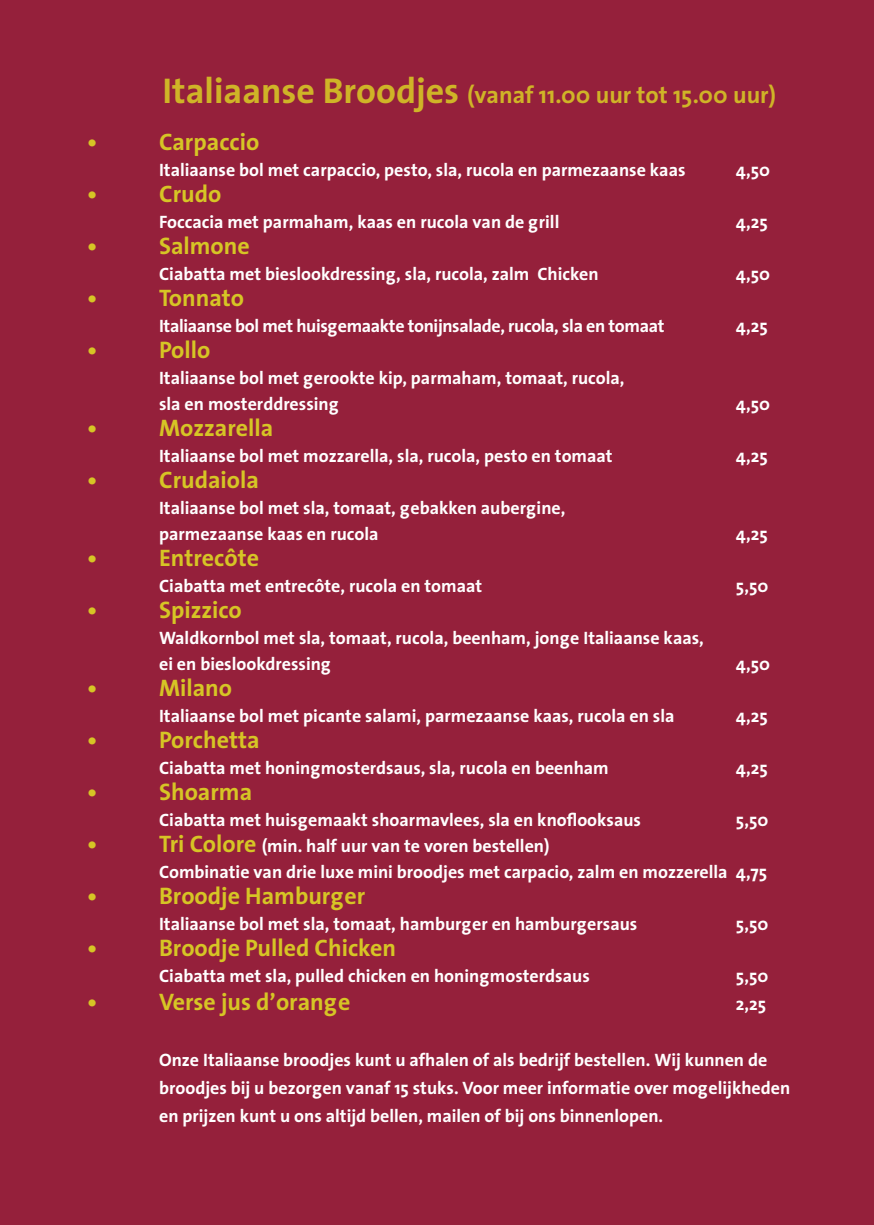
<style>
.page{position:relative;width:874px;height:1225px;background:#fff}
.page>*{position:absolute;margin:0;border:0;box-sizing:border-box;transform-origin:0 0}
.t1{font:700 24px "Thesis Sans";color:#d6c525}
.t2{font:700 18px "Thesis Sans";color:#fff}
.t3{font:700 18px "Thesis Sans";letter-spacing:-.02em;color:#fff}
.s1{font-size:36px}
.s2{font-size:24px;color:#d6c525}
</style>
<div class="page">
<div style="left:0;top:0;width:873px;height:1225px;background:#95203b"></div>
<h1 class="t1" style="left:162px;top:75px;width:614px"><span class="s1">Italiaanse Broodjes</span> (vanaf 11.00 uur tot 15.00 uur)</h1>
<p class="t1" style="left:87px;top:121px;width:12px">•</p>
<p class="t1" style="left:159px;top:121px;width:102px">Carpaccio</p>
<p class="t2" style="left:159px;top:155px;width:527px">Italiaanse bol met carpaccio, pesto, sla, rucola en parmezaanse kaas</p>
<p class="t2" style="left:735px;top:155px;width:36px">4,50</p>
<p class="t1" style="left:87px;top:173px;width:12px">•</p>
<p class="t1" style="left:159px;top:173px;width:64px">Crudo</p>
<p class="t2" style="left:159px;top:207px;width:401px">Foccacia met parmaham, kaas en rucola van de grill</p>
<p class="t2" style="left:735px;top:207px;width:34px">4,25</p>
<p class="t1" style="left:87px;top:225px;width:12px">•</p>
<p class="t1" style="left:159px;top:225px;width:92px">Salmone</p>
<p class="t2" style="left:159px;top:259px;width:441px">Ciabatta met bieslookdressing, sla, rucola, zalm Chicken</p>
<p class="t2" style="left:735px;top:259px;width:36px">4,50</p>
<p class="t1" style="left:87px;top:277px;width:12px">•</p>
<p class="t1" style="left:159px;top:277px;width:87px">Tonnato</p>
<p class="t3" style="left:159px;top:311px;width:506px">Italiaanse bol met huisgemaakte tonijnsalade, rucola, sla en tomaat</p>
<p class="t2" style="left:735px;top:311px;width:34px">4,25</p>
<p class="t1" style="left:87px;top:329px;width:12px">•</p>
<p class="t1" style="left:159px;top:329px;width:53px">Pollo</p>
<p class="t2" style="left:159px;top:363px;width:467px">Italiaanse bol met gerookte kip, parmaham, tomaat, rucola,</p>
<p class="t2" style="left:159px;top:389px;width:182px">sla en mosterddressing</p>
<p class="t2" style="left:735px;top:389px;width:36px">4,50</p>
<p class="t1" style="left:87px;top:407px;width:12px">•</p>
<p class="t1" style="left:159px;top:407px;width:115px">Mozzarella</p>
<p class="t2" style="left:159px;top:441px;width:455px">Italiaanse bol met mozzarella, sla, rucola, pesto en tomaat</p>
<p class="t2" style="left:735px;top:441px;width:34px">4,25</p>
<p class="t1" style="left:87px;top:459px;width:12px">•</p>
<p class="t1" style="left:159px;top:459px;width:101px">Crudaiola</p>
<p class="t2" style="left:159px;top:493px;width:407px">Italiaanse bol met sla, tomaat, gebakken aubergine,</p>
<p class="t2" style="left:159px;top:519px;width:221px">parmezaanse kaas en rucola</p>
<p class="t2" style="left:735px;top:519px;width:34px">4,25</p>
<p class="t1" style="left:87px;top:537px;width:12px">•</p>
<p class="t1" style="left:159px;top:537px;width:101px">Entrecôte</p>
<p class="t2" style="left:159px;top:571px;width:324px">Ciabatta met entrecôte, rucola en tomaat</p>
<p class="t2" style="left:735px;top:571px;width:34px">5,50</p>
<p class="t1" style="left:87px;top:589px;width:12px">•</p>
<p class="t1" style="left:159px;top:589px;width:84px">Spizzico</p>
<p class="t2" style="left:159px;top:623px;width:546px">Waldkornbol met sla, tomaat, rucola, beenham, jonge Italiaanse kaas,</p>
<p class="t2" style="left:159px;top:649px;width:174px">ei en bieslookdressing</p>
<p class="t2" style="left:735px;top:649px;width:36px">4,50</p>
<p class="t1" style="left:87px;top:667px;width:12px">•</p>
<p class="t1" style="left:159px;top:667px;width:74px">Milano</p>
<p class="t2" style="left:159px;top:701px;width:516px">Italiaanse bol met picante salami, parmezaanse kaas, rucola en sla</p>
<p class="t2" style="left:735px;top:701px;width:34px">4,25</p>
<p class="t1" style="left:87px;top:719px;width:12px">•</p>
<p class="t1" style="left:159px;top:719px;width:102px">Porchetta</p>
<p class="t2" style="left:159px;top:753px;width:451px">Ciabatta met honingmosterdsaus, sla, rucola en beenham</p>
<p class="t2" style="left:735px;top:753px;width:34px">4,25</p>
<p class="t1" style="left:87px;top:771px;width:12px">•</p>
<p class="t1" style="left:159px;top:771px;width:95px">Shoarma</p>
<p class="t2" style="left:159px;top:805px;width:483px">Ciabatta met huisgemaakt shoarmavlees, sla en knoflooksaus</p>
<p class="t2" style="left:735px;top:805px;width:34px">5,50</p>
<p class="t1" style="left:87px;top:823px;width:12px">•</p>
<p class="t2" style="left:159px;top:831px;width:392px"><span class="s2">Tri Colore</span> (min. half uur van te voren bestellen)</p>
<p class="t2" style="left:159px;top:857px;width:609px">Combinatie van drie luxe mini broodjes met carpacio, zalm en mozzerella 4,75</p>
<p class="t1" style="left:87px;top:875px;width:12px">•</p>
<p class="t1" style="left:159px;top:875px;width:207px">Broodje Hamburger</p>
<p class="t2" style="left:159px;top:909px;width:479px">Italiaanse bol met sla, tomaat, hamburger en hamburgersaus</p>
<p class="t2" style="left:735px;top:909px;width:34px">5,50</p>
<p class="t1" style="left:87px;top:927px;width:12px">•</p>
<p class="t1" style="left:159px;top:927px;width:238px">Broodje Pulled Chicken</p>
<p class="t2" style="left:159px;top:961px;width:432px">Ciabatta met sla, pulled chicken en honingmosterdsaus</p>
<p class="t2" style="left:735px;top:961px;width:34px">5,50</p>
<p class="t1" style="left:87px;top:981px;width:12px">•</p>
<p class="t1" style="left:159px;top:981px;width:193px">Verse jus d’orange</p>
<p class="t2" style="left:735px;top:989px;width:32px">2,25</p>
<p class="t2" style="left:159px;top:1045px;width:609px">Onze Italiaanse broodjes kunt u afhalen of als bedrijf bestellen. Wij kunnen de</p>
<p class="t2" style="left:159px;top:1073px;width:632px">broodjes bij u bezorgen vanaf 15 stuks. Voor meer informatie over mogelijkheden</p>
<p class="t2" style="left:159px;top:1101px;width:505px">en prijzen kunt u ons altijd bellen, mailen of bij ons binnenlopen.</p>
</div>
